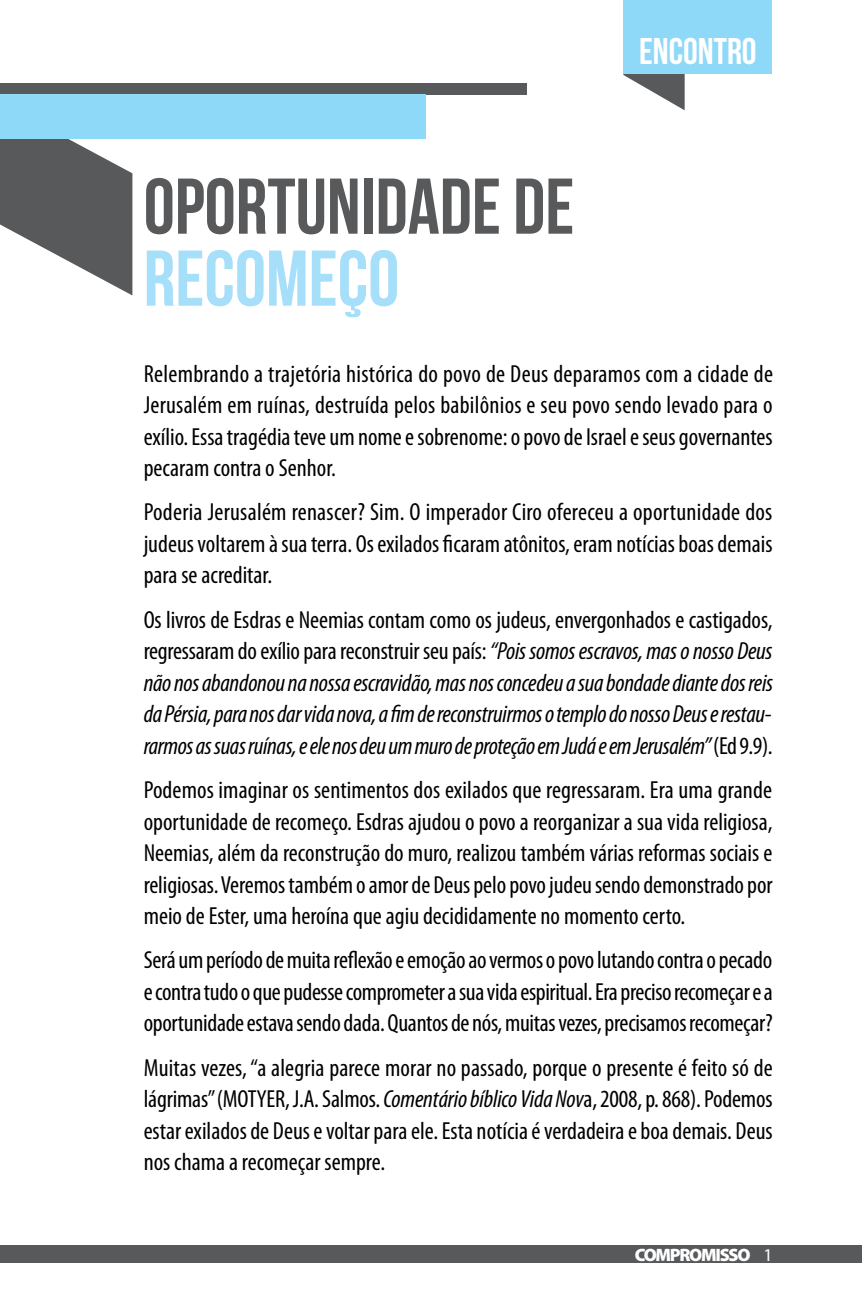
<style>
.page{position:relative;width:862px;height:1308px;background:#fff}
.page>*{position:absolute;margin:0;border:0;box-sizing:border-box;transform-origin:0 0}
.t1{font:78.75px "Bebas Neue";color:#58595b}
.t2{font:78.75px "Bebas Neue";color:#a5dff9}
.t3{font:37.12px "Bebas Neue";color:#fff}
.t4{font:condensed 24.75px/31.5px "Myriad Pro";color:#000;text-align:justify}
.t5{font:italic condensed 24.75px/31.5px "Myriad Pro";letter-spacing:-.015em;color:#000;text-align:justify}
.t6{font:900 18px "Myriad Pro";letter-spacing:-.07em;color:#fff}
.s1{font-style:normal}
.s2{font-style:italic}
.s3{font-weight:400}
</style>
<div class="page">
<svg style="left:623px;top:74px;width:61px;height:36px"></svg>
<div style="left:623px;top:0;width:148px;height:74px;background:#8ed8f8"></div>
<div style="left:0;top:83px;width:526px;height:11px;background:#58595b"></div>
<svg style="left:0;top:139px;width:132px;height:156px"></svg>
<div style="left:0;top:94px;width:425px;height:45px;background:#8ed8f8"></div>
<div style="left:0;top:1245px;width:861px;height:18px;background:#58595b"></div>
<h1 class="t1" style="left:144px;top:163px;width:432px">OPORTUNIDADE DE</h1>
<h1 class="t2" style="left:144px;top:235px;width:257px">RECOMEÇO</h1>
<h2 class="t3" style="left:639px;top:31px;width:119px">ENCONTRO</h2>
<p class="t4" style="left:144px;top:357px;width:630px">Relembrando a trajetória histórica do povo de Deus deparamos com a cidade de Jerusalém em ruínas, destruída pelos babilônios e seu povo sendo levado para o exílio. Essa tragédia teve um nome e sobrenome: o povo de Israel e seus governantes pecaram contra o Senhor.</p>
<p class="t4" style="left:144px;top:496px;width:630px">Poderia Jerusalém renascer? Sim. O imperador Ciro ofereceu a oportunidade dos judeus voltarem à sua terra. Os exilados ficaram atônitos, eram notícias boas demais para se acreditar.</p>
<p class="t5" style="left:144px;top:603px;width:630px"><span class="s1">Os livros de Esdras e Neemias contam como os judeus, envergonhados e castigados, regressaram do exílio para reconstruir seu país:</span> “Pois somos escravos, mas o nosso Deus não nos abandonou na nossa escravidão, mas nos concedeu a sua bondade diante dos reis da Pérsia, para nos dar vida nova, a fim de reconstruirmos o templo do nosso Deus e restau&shy;rarmos as suas ruínas, e ele nos deu um muro de proteção em Judá e em Jerusalém” <span class="s1">(Ed 9.9).</span></p>
<p class="t4" style="left:144px;top:773px;width:630px">Podemos imaginar os sentimentos dos exilados que regressaram. Era uma grande oportunidade de recomeço. Esdras ajudou o povo a reorganizar a sua vida religiosa, Neemias, além da reconstrução do muro, realizou também várias reformas sociais e religiosas. Veremos também o amor de Deus pelo povo judeu sendo demonstrado por meio de Ester, uma heroína que agiu decididamente no momento certo.</p>
<p class="t4" style="left:144px;top:944px;width:630px">Será um período de muita reflexão e emoção ao vermos o povo lutando contra o pecado e contra tudo o que pudesse comprometer a sua vida espiritual. Era preciso recomeçar e a oportunidade estava sendo dada. Quantos de nós, muitas vezes, precisamos recomeçar?</p>
<p class="t4" style="left:144px;top:1051px;width:630px">Muitas vezes, “a alegria parece morar no passado, porque o presente é feito só de lágrimas” (MOTYER, J.A. Salmos. <span class="s2">Comentário bíblico Vida Nov</span>a, 2008, p. 868). Podemos estar exilados de Deus e voltar para ele. Esta notícia é verdadeira e boa demais. Deus nos chama a recomeçar sempre.</p>
<p class="t6" style="left:634px;top:1244px;width:139px">COMPROMISSO <span class="s3">1</span></p>
</div>
